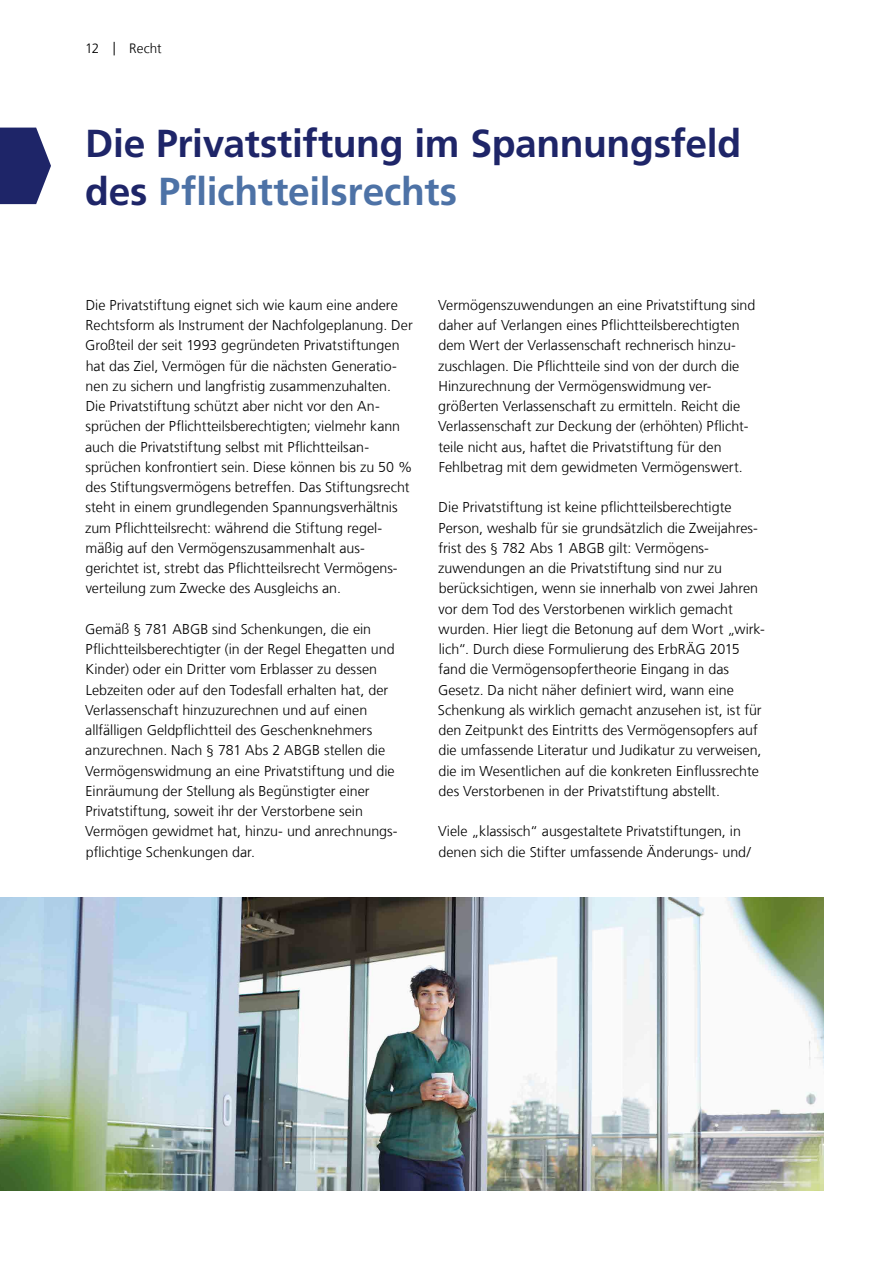
<style>
.page{position:relative;width:893px;height:1263px;background:#fff}
.page>*{position:absolute;margin:0;border:0;box-sizing:border-box;transform-origin:0 0}
.U1{font:700 39px/48px "Frutiger For ZKB";letter-spacing:-.01em;color:#1e2568}
._03_Lauftext{font:300 14.25px/20.2px "Frutiger For ZKB";color:#000}
.t1{font:300 13.5px "Frutiger For ZKB";color:#000}
.s1{color:#4d72a6}
</style>
<div class="page">
<svg style="left:0;top:128px;width:51px;height:76px;background:#3e447d"></svg>
<img style="left:0;top:897px;width:824px;height:294px">
<p class="t1" style="left:85px;top:40px;width:78px">12 | Recht</p>
<p class="U1" style="left:85px;top:119px;width:658px">Die Privatstiftung im Spannungsfeld des <span class="s1">Pflichtteilsrechts</span></p>
<p class="_03_Lauftext" style="left:85px;top:295px;width:329px">Die Privatstiftung eignet sich wie kaum eine andere Rechtsform als Instrument der Nachfolgeplanung. Der Großteil der seit 1993 gegründeten Privatstiftungen hat das Ziel, Vermögen für die nächsten Generatio&shy;nen zu sichern und langfristig zusammenzuhalten.<br>Die Privatstiftung schützt aber nicht vor den An&shy;sprüchen der Pflichtteilsberechtigten; vielmehr kann auch die Privatstiftung selbst mit Pflichtteilsan&shy;sprüchen konfrontiert sein. Diese können bis zu 50 % des Stiftungsvermögens betreffen. Das Stiftungsrecht steht in einem grundlegenden Spannungsverhältnis zum Pflichtteilsrecht: während die Stiftung regel&shy;mäßig auf den Vermögenszusammenhalt aus&shy;gerichtet ist, strebt das Pflichtteilsrecht Vermögens&shy;verteilung zum Zwecke des Ausgleichs an.</p>
<p class="_03_Lauftext" style="left:85px;top:619px;width:314px">Gemäß § 781 ABGB sind Schenkungen, die ein Pflichtteilsberechtigter (in der Regel Ehegatten und Kinder) oder ein Dritter vom Erblasser zu dessen Lebzeiten oder auf den Todesfall erhalten hat, der Verlassenschaft hinzuzurechnen und auf einen allfälligen Geldpflichtteil des Geschenknehmers anzurechnen. Nach § 781 Abs 2 ABGB stellen die Vermögenswidmung an eine Privatstiftung und die Einräumung der Stellung als Begünstigter einer Privatstiftung, soweit ihr der Verstorbene sein Vermögen gewidmet hat, hinzu- und anrechnungs&shy;pflichtige Schenkungen dar.</p>
<p class="_03_Lauftext" style="left:438px;top:295px;width:319px">Vermögenszuwendungen an eine Privatstiftung sind daher auf Verlangen eines Pflichtteilsberechtigten dem Wert der Verlassenschaft rechnerisch hinzu&shy;zuschlagen. Die Pflichtteile sind von der durch die Hinzurechnung der Vermögenswidmung ver&shy;größerten Verlassenschaft zu ermitteln. Reicht die Verlassenschaft zur Deckung der (erhöhten) Pflicht&shy;teile nicht aus, haftet die Privatstiftung für den Fehlbetrag mit dem gewidmeten Vermögenswert.</p>
<p class="_03_Lauftext" style="left:438px;top:497px;width:328px">Die Privatstiftung ist keine pflichtteilsberechtigte Person, weshalb für sie grundsätzlich die Zweijahres&shy;frist des § 782 Abs 1 ABGB gilt: Vermögens&shy;zuwendungen an die Privatstiftung sind nur zu berücksichtigen, wenn sie innerhalb von zwei Jahren vor dem Tod des Verstorbenen wirklich gemacht wurden. Hier liegt die Betonung auf dem Wort „wirk&shy;lich“. Durch diese Formulierung des ErbRÄG 2015 fand die Vermögensopfertheorie Eingang in das Gesetz. Da nicht näher definiert wird, wann eine Schenkung als wirklich gemacht anzusehen ist, ist für den Zeitpunkt des Eintritts des Vermögensopfers auf die umfassende Literatur und Judikatur zu verweisen, die im Wesentlichen auf die konkreten Einflussrechte des Verstorbenen in der Privatstiftung abstellt.</p>
<p class="_03_Lauftext" style="left:438px;top:821px;width:314px">Viele „klassisch“ ausgestaltete Privatstiftungen, in denen sich die Stifter umfassende Änderungs- und/</p>
</div>
